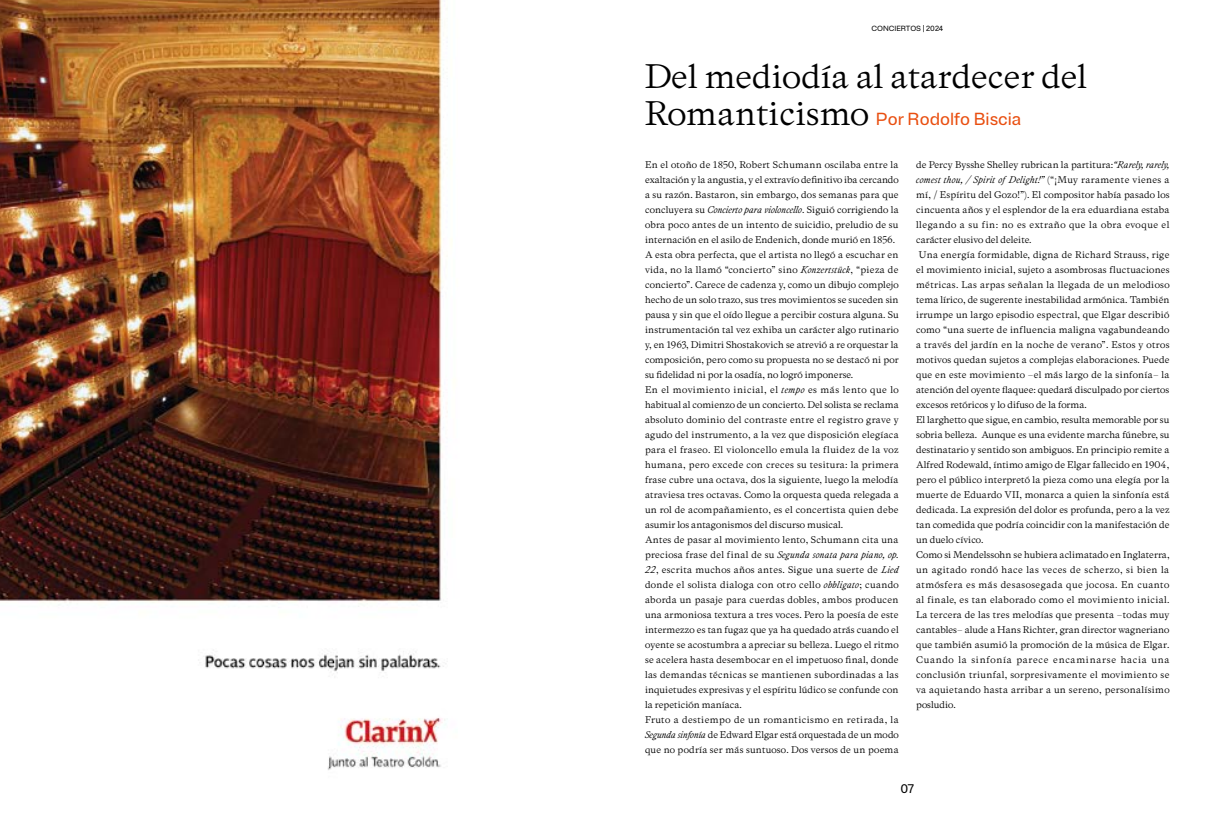
<style>
.page{position:relative;width:1205px;height:815px;background:#fff}
.page>*{position:absolute;margin:0;border:0;box-sizing:border-box;transform-origin:0 0}
.t1{font:300 35px "Colon Serif";color:#000}
.t2{font:17.5px "Brut Grotesque";color:#e94e0f}
.t3{font:12.5px "Brut Grotesque";color:#000}
.t4{font:300 10px/15px "Colon Serif";letter-spacing:.015em;color:#000}
.t5{font:7.5px "Brut Grotesque";color:#000}
.s1{font-family:"Colon Serif";font-weight:300;font-size:35px;color:#000}
.s2{font-style:italic}
</style>
<div class="page">
<img style="left:0;top:0;width:452px;height:770px">
<p class="t5" style="left:871px;top:24px;width:73px">CONCIERTOS | 2024</p>
<h1 class="t1" style="left:645px;top:56px;width:444px">Del mediodía al atardecer del</h1>
<h2 class="t2" style="left:645px;top:109px;width:378px"><span class="s1">Romanticismo</span> Por Rodolfo Biscia</h2>
<p class="t4" style="left:645px;top:157px;width:255px">En el otoño de 1850, Robert Schumann oscilaba entre la exaltación y la angustia, y el extravío definitivo iba cercando a su razón. Bastaron, sin embargo, dos semanas para que concluyera su <span class="s2">Concierto para violoncello</span>. Siguió corrigiendo la obra poco antes de un intento de suicidio, preludio de su internación en el asilo de Endenich, donde murió en 1856.<br>A esta obra perfecta, que el artista no llegó a escuchar en vida, no la llamó “concierto” sino <span class="s2">Konzertstück</span>, “pieza de concierto”. Carece de cadenza y, como un dibujo complejo hecho de un solo trazo, sus tres movimientos se suceden sin pausa y sin que el oído llegue a percibir costura alguna. Su instrumentación tal vez exhiba un carácter algo rutinario y, en 1963, Dimitri Shostakovich se atrevió a re orquestar la composición, pero como su propuesta no se destacó ni por su fidelidad ni por la osadía, no logró imponerse.<br>En el movimiento inicial, el <span class="s2">tempo</span> es más lento que lo habitual al comienzo de un concierto. Del solista se reclama absoluto dominio del contraste entre el registro grave y agudo del instrumento, a la vez que disposición elegíaca para el fraseo. El violoncello emula la fluidez de la voz humana, pero excede con creces su tesitura: la primera frase cubre una octava, dos la siguiente, luego la melodía atraviesa tres octavas. Como la orquesta queda relegada a un rol de acompañamiento, es el concertista quien debe asumir los antagonismos del discurso musical.<br>Antes de pasar al movimiento lento, Schumann cita una preciosa frase del final de su <span class="s2">Segunda sonata para piano, op.<br>22</span>, escrita muchos años antes. Sigue una suerte de <span class="s2">Lied </span>donde el solista dialoga con otro cello <span class="s2">obbligato</span>; cuando aborda un pasaje para cuerdas dobles, ambos producen una armoniosa textura a tres voces. Pero la poesía de este intermezzo es tan fugaz que ya ha quedado atrás cuando el oyente se acostumbra a apreciar su belleza. Luego el ritmo se acelera hasta desembocar en el impetuoso final, donde las demandas técnicas se mantienen subordinadas a las inquietudes expresivas y el espíritu lúdico se confunde con la repetición maníaca.<br>Fruto a destiempo de un romanticismo en retirada, la <span class="s2">Segunda sinfonía</span> de Edward Elgar está orquestada de un modo que no podría ser más suntuoso. Dos versos de un poema</p>
<p class="t4" style="left:916px;top:157px;width:255px">de Percy Bysshe Shelley rubrican la partitura:<span class="s2">“Rarely, rarely, comest thou, / Spirit of Delight!”</span> (“¡Muy raramente vienes a mí, / Espíritu del Gozo!”). El compositor había pasado los cincuenta años y el esplendor de la era eduardiana estaba llegando a su fin: no es extraño que la obra evoque el carácter elusivo del deleite.<br>Una energía formidable, digna de Richard Strauss, rige el movimiento inicial, sujeto a asombrosas fluctuaciones métricas. Las arpas señalan la llegada de un melodioso tema lírico, de sugerente inestabilidad armónica. También irrumpe un largo episodio espectral, que Elgar describió como “una suerte de influencia maligna vagabundeando a través del jardín en la noche de verano”. Estos y otros motivos quedan sujetos a complejas elaboraciones. Puede que en este movimiento –el más largo de la sinfonía– la atención del oyente flaquee: quedará disculpado por ciertos excesos retóricos y lo difuso de la forma.<br>El larghetto que sigue, en cambio, resulta memorable por su sobria belleza. Aunque es una evidente marcha fúnebre, su destinatario y sentido son ambiguos. En principio remite a Alfred Rodewald, íntimo amigo de Elgar fallecido en 1904, pero el público interpretó la pieza como una elegía por la muerte de Eduardo VII, monarca a quien la sinfonía está dedicada. La expresión del dolor es profunda, pero a la vez tan comedida que podría coincidir con la manifestación de un duelo cívico.<br>Como si Mendelssohn se hubiera aclimatado en Inglaterra, un agitado rondó hace las veces de scherzo, si bien la atmósfera es más desasosegada que jocosa. En cuanto al finale, es tan elaborado como el movimiento inicial.<br>La tercera de las tres melodías que presenta –todas muy cantables– alude a Hans Richter, gran director wagneriano que también asumió la promoción de la música de Elgar.<br>Cuando la sinfonía parece encaminarse hacia una conclusión triunfal, sorpresivamente el movimiento se va aquietando hasta arribar a un sereno, personalísimo posludio.</p>
<p class="t3" style="left:900px;top:781px;width:15px">07</p>
</div>
